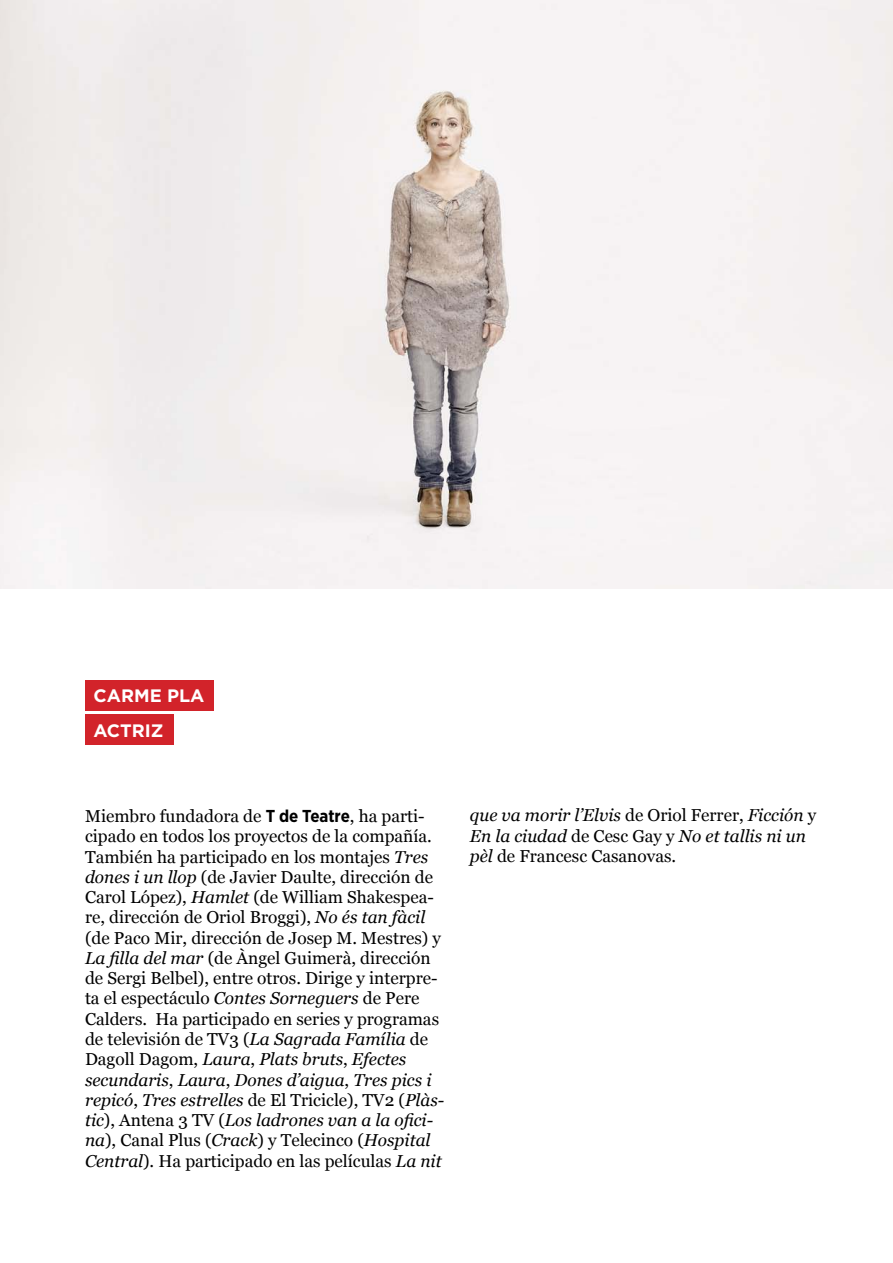
<style>
.page{position:relative;width:893px;height:1263px;background:#fff}
.page>*{position:absolute;margin:0;border:0;box-sizing:border-box;transform-origin:0 0}
.t1{font:700 18px "Gotham";color:#fff}
.t2{font:17.25px/20.2px "Georgia";color:#000}
.t3{font:italic 17.25px/20.2px "Georgia";color:#000}
.s1{font-family:"Gotham Narrow";font-weight:700}
.s2{font-style:italic}
.s3{font-style:normal}
</style>
<div class="page">
<div style="left:85px;top:715px;width:88px;height:30px;background:#d2232a"></div>
<div style="left:85px;top:680px;width:128px;height:30px;background:#d2232a"></div>
<img style="left:0;top:0;width:893px;height:589px">
<p class="t1" style="left:94px;top:685px;width:112px">CARME PLA</p>
<p class="t1" style="left:94px;top:720px;width:72px">ACTRIZ</p>
<p class="t2" style="left:85px;top:806px;width:361px">Miembro fundadora de <span class="s1">T de Teatre</span>, ha parti&shy;cipado en todos los proyectos de la compañía.<br>También ha participado en los montajes <span class="s2">Tres dones i un llop</span> (de Javier Daulte, dirección de Carol López), <span class="s2">Hamlet</span> (de William Shakespea&shy;re, dirección de Oriol Broggi), <span class="s2">No és tan fàcil </span>(de Paco Mir, dirección de Josep M. Mestres) y <span class="s2">La filla del mar</span> (de Àngel Guimerà, dirección de Sergi Belbel), entre otros. Dirige y interpre&shy;ta el espectáculo <span class="s2">Contes Sorneguers</span> de Pere Calders. Ha participado en series y programas de televisión de TV3 (<span class="s2">La Sagrada Família</span> de Dagoll Dagom, <span class="s2">Laura</span>, <span class="s2">Plats bruts</span>, <span class="s2">Efectes secundaris</span>, <span class="s2">Laura</span>, <span class="s2">Dones d’aigua</span>, <span class="s2">Tres pics i repicó</span>, <span class="s2">Tres estrelles</span> de El Tricicle), TV2 (<span class="s2">Plàs&shy;tic</span>), Antena 3 TV (<span class="s2">Los ladrones van a la ofici&shy;na</span>), Canal Plus (<span class="s2">Crack</span>) y Telecinco (<span class="s2">Hospital Central</span>). Ha participado en las películas <span class="s2">La nit</span></p>
<p class="t3" style="left:470px;top:805px;width:348px">que va morir l’Elvis <span class="s3">de Oriol Ferrer,</span> Ficción <span class="s3">y<br></span>En la ciudad <span class="s3">de Cesc Gay y</span> No et tallis ni un pèl <span class="s3">de Francesc Casanovas.</span></p>
</div>
